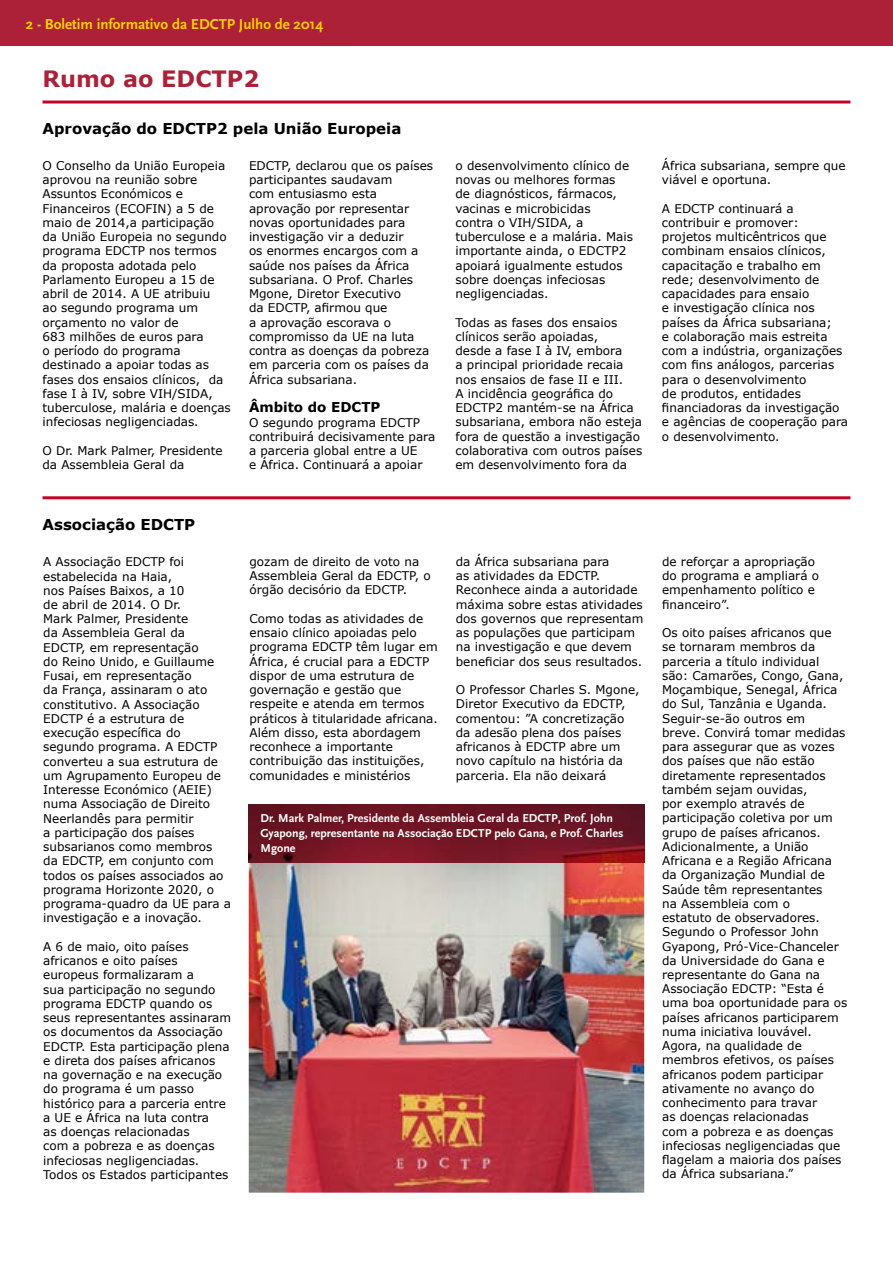
<style>
.page{position:relative;width:893px;height:1263px;background:#fff}
.page>*{position:absolute;margin:0;border:0;box-sizing:border-box;transform-origin:0 0}
.t1{font:700 22.5px "Verdana";color:#ad2138}
.t2{font:700 15px "Verdana";color:#000}
.t3{font:700 15px "Scala Sans";color:#f7d100}
.t4{font:700 13.5px "Verdana";color:#000}
.t5{font:12px/14.2px "Verdana";color:#000}
.t6{font:700 12px/15px "Scala Sans";color:#fff}
</style>
<div class="page">
<div style="left:0;top:0;width:893px;height:45px;background:#ad2138"></div>
<hr style="left:43px;top:101px;width:807px;height:3px;background:#c20526">
<hr style="left:43px;top:496px;width:807px;height:3px;background:#c20526">
<img style="left:249px;top:862px;width:395px;height:331px">
<img style="left:249px;top:804px;width:395px;height:58px">
<p class="t3" style="left:26px;top:16px;width:299px">2 - Boletim informativo da EDCTP Julho de 2014</p>
<h1 class="t1" style="left:43px;top:63px;width:218px">Rumo ao EDCTP2</h1>
<p class="t2" style="left:43px;top:118px;width:360px">Aprovação do EDCTP2 pela União Europeia</p>
<p class="t5" style="left:43px;top:158px;width:190px">O Conselho da União Europeia aprovou na reunião sobre<br>Assuntos Económicos e<br>Financeiros (ECOFIN) a 5 de maio de 2014,a participação da União Europeia no segundo programa EDCTP nos termos da proposta adotada pelo<br>Parlamento Europeu a 15 de abril de 2014. A UE atribuiu<br>ao segundo programa um orçamento no valor de<br>683 milhões de euros para<br>o período do programa destinado a apoiar todas as fases dos ensaios clínicos, da fase I à IV, sobre VIH/SIDA, tuberculose, malária e doenças infeciosas negligenciadas.</p>
<p class="t5" style="left:43px;top:443px;width:182px">O Dr. Mark Palmer, Presidente da Assembleia Geral da</p>
<p class="t5" style="left:249px;top:158px;width:186px">EDCTP, declarou que os países participantes saudavam<br>com entusiasmo esta aprovação por representar novas oportunidades para investigação vir a deduzir<br>os enormes encargos com a saúde nos países da África subsariana. O Prof. Charles<br>Mgone, Diretor Executivo<br>da EDCTP, afirmou que<br>a aprovação escorava o compromisso da UE na luta contra as doenças da pobreza em parceria com os países da<br>África subsariana.</p>
<p class="t4" style="left:249px;top:398px;width:133px">Âmbito do EDCTP</p>
<p class="t5" style="left:249px;top:415px;width:188px">O segundo programa EDCTP contribuirá decisivamente para a parceria global entre a UE<br>e África. Continuará a apoiar</p>
<p class="t5" style="left:455px;top:158px;width:179px">o desenvolvimento clínico de novas ou melhores formas de diagnósticos, fármacos, vacinas e microbicidas<br>contra o VIH/SIDA, a tuberculose e a malária. Mais importante ainda, o EDCTP2 apoiará igualmente estudos sobre doenças infeciosas negligenciadas.</p>
<p class="t5" style="left:455px;top:315px;width:188px">Todas as fases dos ensaios clínicos serão apoiadas,<br>desde a fase I à IV, embora<br>a principal prioridade recaia nos ensaios de fase II e III.<br>A incidência geográfica do<br>EDCTP2 mantém-se na África subsariana, embora não esteja fora de questão a investigação colaborativa com outros países em desenvolvimento fora da</p>
<p class="t2" style="left:43px;top:514px;width:154px">Associação EDCTP</p>
<p class="t5" style="left:43px;top:555px;width:189px">A Associação EDCTP foi estabelecida na Haia,<br>nos Países Baixos, a 10<br>de abril de 2014. O Dr.<br>Mark Palmer, Presidente<br>da Assembleia Geral da<br>EDCTP, em representação<br>do Reino Unido, e Guillaume<br>Fusai, em representação<br>da França, assinaram o ato constitutivo. A Associação<br>EDCTP é a estrutura de execução específica do segundo programa. A EDCTP converteu a sua estrutura de um Agrupamento Europeu de<br>Interesse Económico (AEIE) numa Associação de Direito<br>Neerlandês para permitir<br>a participação dos países subsarianos como membros<br>da EDCTP, em conjunto com todos os países associados ao programa Horizonte 2020, o programa-quadro da UE para a investigação e a inovação.</p>
<p class="t5" style="left:43px;top:939px;width:189px">A 6 de maio, oito países africanos e oito países europeus formalizaram a<br>sua participação no segundo programa EDCTP quando os seus representantes assinaram os documentos da Associação<br>EDCTP. Esta participação plena e direta dos países africanos na governação e na execução do programa é um passo histórico para a parceria entre a UE e África na luta contra<br>as doenças relacionadas<br>com a pobreza e as doenças infeciosas negligenciadas.<br>Todos os Estados participantes</p>
<p class="t5" style="left:249px;top:554px;width:183px">gozam de direito de voto na<br>Assembleia Geral da EDCTP, o órgão decisório da EDCTP.</p>
<p class="t5" style="left:249px;top:611px;width:190px">Como todas as atividades de ensaio clínico apoiadas pelo programa EDCTP têm lugar em<br>África, é crucial para a EDCTP dispor de uma estrutura de governação e gestão que respeite e atenda em termos práticos à titularidade africana.<br>Além disso, esta abordagem reconhece a importante contribuição das instituições, comunidades e ministérios</p>
<p class="t5" style="left:456px;top:554px;width:189px">da África subsariana para<br>as atividades da EDCTP.<br>Reconhece ainda a autoridade máxima sobre estas atividades dos governos que representam as populações que participam na investigação e que devem beneficiar dos seus resultados.</p>
<p class="t5" style="left:456px;top:682px;width:185px">O Professor Charles S. Mgone,<br>Diretor Executivo da EDCTP, comentou: ”A concretização da adesão plena dos países africanos à EDCTP abre um novo capítulo na história da parceria. Ela não deixará</p>
<p class="t6" style="left:261px;top:811px;width:364px">Dr. Mark Palmer, Presidente da Assembleia Geral da EDCTP, Prof. John<br>Gyapong, representante na Associação EDCTP pelo Gana, e Prof. Charles<br>Mgone</p>
<p class="t5" style="left:662px;top:158px;width:185px">África subsariana, sempre que viável e oportuna.</p>
<p class="t5" style="left:662px;top:201px;width:188px">A EDCTP continuará a contribuir e promover: projetos multicêntricos que combinam ensaios clínicos, capacitação e trabalho em rede; desenvolvimento de capacidades para ensaio<br>e investigação clínica nos países da África subsariana;<br>e colaboração mais estreita com a indústria, organizações com fins análogos, parcerias para o desenvolvimento<br>de produtos, entidades financiadoras da investigação e agências de cooperação para o desenvolvimento.</p>
<p class="t5" style="left:662px;top:554px;width:158px">de reforçar a apropriação do programa e ampliará o empenhamento político e financeiro”.</p>
<p class="t5" style="left:662px;top:625px;width:187px">Os oito países africanos que se tornaram membros da parceria a título individual são: Camarões, Congo, Gana,<br>Moçambique, Senegal, África do Sul, Tanzânia e Uganda.<br>Seguir-se-ão outros em<br>breve. Convirá tomar medidas para assegurar que as vozes dos países que não estão diretamente representados também sejam ouvidas,<br>por exemplo através de participação coletiva por um grupo de países africanos.<br>Adicionalmente, a União<br>Africana e a Região Africana da Organização Mundial de<br>Saúde têm representantes<br>na Assembleia com o<br>estatuto de observadores.<br>Segundo o Professor John<br>Gyapong, Pró-Vice-Chanceler da Universidade do Gana e representante do Gana na<br>Associação EDCTP: “Esta é uma boa oportunidade para os países africanos participarem numa iniciativa louvável.<br>Agora, na qualidade de membros efetivos, os países africanos podem participar ativamente no avanço do conhecimento para travar<br>as doenças relacionadas<br>com a pobreza e as doenças infeciosas negligenciadas que flagelam a maioria dos países da África subsariana.”</p>
</div>
